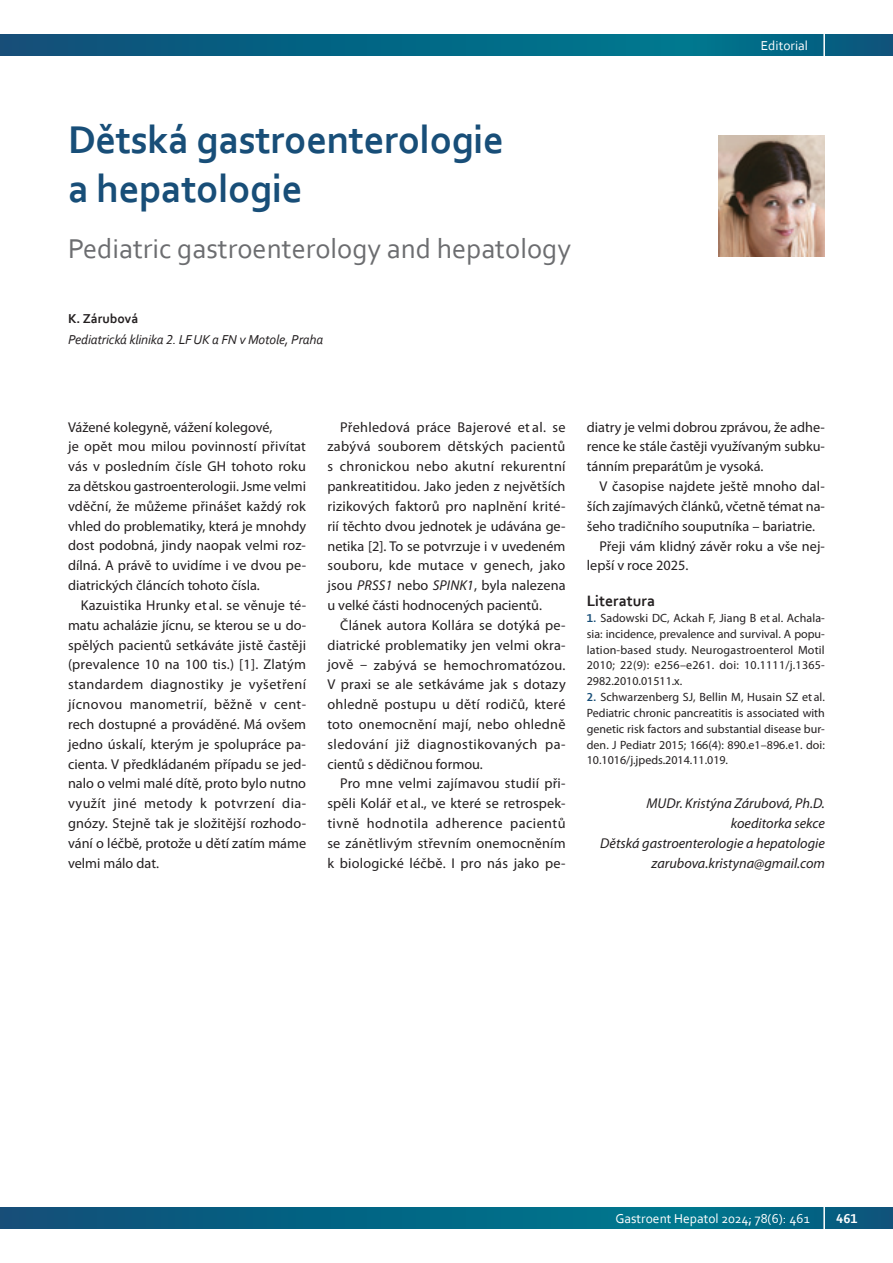
<style>
.page{position:relative;width:893px;height:1263px;background:#fff}
.page>*{position:absolute;margin:0;border:0;box-sizing:border-box;transform-origin:0 0}
.t1{font:700 40.5px/48.6px "Corbel";letter-spacing:-.01em;color:#184e78}
.t2{font:28.5px "Corbel";color:#6c6d70}
.t3{font:700 15.75px "Corbel";color:#231f20}
.t4{font:14.25px/19.8px "Myriad Pro";color:#231f20;text-align:justify}
.t5{font:italic 14.25px/19.8px "Myriad Pro";color:#231f20;text-align:right}
.t6{font:italic 13.5px "Corbel";letter-spacing:-.01em;color:#231f20}
.t7{font:13.5px "Corbel";color:#fff}
.t8{font:700 13.5px "Corbel";color:#231f20}
.t9{font:700 13.5px "Corbel";color:#fff}
.t10{font:12px/15.9px "Myriad Pro";letter-spacing:.005em;color:#231f20;text-align:justify}
.s1{font-style:italic}
.s2{font-family:"Corbel";font-weight:700;color:#184e78}
</style>
<div class="page">
<svg style="left:0;top:34px;width:893px;height:22px;background:#056483"></svg>
<hr style="left:823px;top:0;width:2px;height:79px;background:#fff">
<svg style="left:0;top:1207px;width:893px;height:22px;background:#056483"></svg>
<hr style="left:823px;top:1184px;width:2px;height:79px;background:#fff">
<img style="left:719px;top:135px;width:106px;height:122px">
<h1 class="t1" style="left:68px;top:115px;width:438px">Dětská gastroenterologie a hepatologie</h1>
<h2 class="t2" style="left:68px;top:230px;width:504px">Pediatric gastroenterology and hepatology</h2>
<p class="t8" style="left:68px;top:310px;width:72px">K. Zárubová</p>
<p class="t6" style="left:68px;top:331px;width:257px">Pediatrická klinika 2. LF UK a FN v Motole, Praha</p>
<p class="t7" style="left:761px;top:37px;width:49px">Editorial</p>
<p class="t4" style="left:68px;top:417px;width:240px;text-align:left">Vážené kolegyně, vážení kolegové,<br>je opět mou milou povinností přivítat vás v posledním čísle GH tohoto roku za dětskou gastroenterologii. Jsme velmi vděční, že můžeme přinášet každý rok vhled do problematiky, která je mnohdy dost podobná, jindy naopak velmi roz&shy;dílná. A právě to uvidíme i ve dvou pe&shy;diatrických článcích tohoto čísla.</p>
<p class="t4" style="left:68px;top:595px;width:240px;text-indent:13px">Kazuistika Hrunky et al. se věnuje té&shy;matu achalázie jícnu, se kterou se u do&shy;spělých pacientů setkáváte jistě častěji (prevalence 10 na 100 tis.) [1]. Zlatým standardem diagnostiky je vyšetření jícnovou manometrií, běžně v cent&shy;rech dostupné a prováděné. Má ovšem jedno úskalí, kterým je spolupráce pa&shy;cienta. V předkládaném případu se jed&shy;nalo o velmi malé dítě, proto bylo nutno využít jiné metody k potvrzení dia&shy;gnózy. Stejně tak je složitější rozhodo&shy;vání o léčbě, protože u dětí zatím máme velmi málo dat.</p>
<p class="t4" style="left:327px;top:417px;width:240px;text-indent:13px">Přehledová práce Bajerové et al. se zabývá souborem dětských pacientů s chronickou nebo akutní rekurentní pankreatitidou. Jako jeden z největších rizikových faktorů pro naplnění krité&shy;rií těchto dvou jednotek je udávána ge&shy;netika [2]. To se potvrzuje i v uvedeném souboru, kde mutace v genech, jako jsou <span class="s1">PRSS1</span> nebo <span class="s1">SPINK1</span>, byla nalezena u velké části hodnocených pacientů.</p>
<p class="t4" style="left:327px;top:615px;width:240px;text-indent:13px">Článek autora Kollára se dotýká pe&shy;diatrické problematiky jen velmi okra&shy;jově – zabývá se hemochromatózou.<br>V praxi se ale setkáváme jak s dotazy ohledně postupu u dětí rodičů, které toto onemocnění mají, nebo ohledně sledování již diagnostikovaných pa&shy;cientů s dědičnou formou.</p>
<p class="t4" style="left:327px;top:773px;width:240px;text-indent:13px">Pro mne velmi zajímavou studií při&shy;spěli Kolář et al., ve které se retrospek&shy;tivně hodnotila adherence pacientů se zánětlivým střevním onemocněním k biologické léčbě. I pro nás jako pe-</p>
<p class="t4" style="left:587px;top:417px;width:240px">diatry je velmi dobrou zprávou, že adhe&shy;rence ke stále častěji využívaným subku&shy;tánním preparátům je vysoká.</p>
<p class="t4" style="left:600px;top:476px;width:227px">V časopise najdete ještě mnoho dal-</p>
<p class="t4" style="left:587px;top:496px;width:240px">ších zajímavých článků, včetně témat na-</p>
<p class="t4" style="left:587px;top:516px;width:230px">šeho tradičního souputníka – bariatrie.</p>
<p class="t4" style="left:600px;top:536px;width:227px">Přeji vám klidný závěr roku a vše nej-</p>
<p class="t4" style="left:587px;top:555px;width:103px">lepší v roce 2025.</p>
<p class="t3" style="left:587px;top:591px;width:70px">Literatura</p>
<p class="t10" style="left:587px;top:610px;width:240px"><span class="s2">1.</span> Sadowski DC, Ackah F, Jiang B et al. Achala&shy;sia: incidence, prevalence and survival. A popu&shy;lation-based study. Neurogastroenterol Motil 2010; 22(9): e256–e261. doi: 10.1111/j.1365- 2982.2010.01511.x.</p>
<p class="t10" style="left:587px;top:689px;width:240px"><span class="s2">2.</span> Schwarzenberg SJ, Bellin M, Husain SZ et al.<br>Pediatric chronic pancreatitis is associated with genetic risk factors and substantial disease bur&shy;den. J Pediatr 2015; 166(4): 890.e1–896.e1. doi:<br>10.1016/j.jpeds.2014.11.019.</p>
<p class="t5" style="left:600px;top:793px;width:226px">MUDr. Kristýna Zárubová, Ph.D. koeditorka sekce<br>Dětská gastroenterologie a hepatologie zarubova.kristyna@gmail.com</p>
<p class="t7" style="left:615px;top:1210px;width:196px">Gastroent Hepatol 2024; 78(6): 461</p>
<p class="t9" style="left:836px;top:1210px;width:23px">461</p>
</div>
